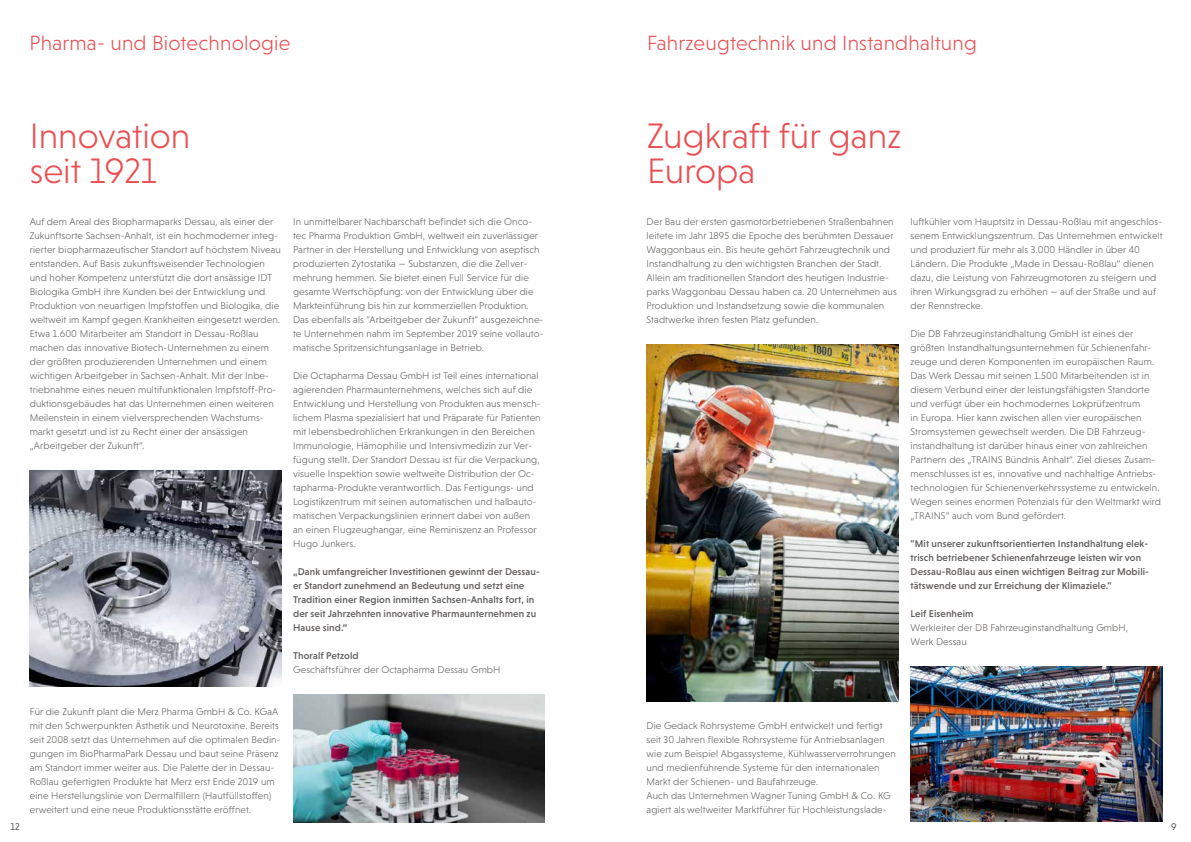
<style>
.page{position:relative;width:1191px;height:842px;background:#fff}
.page>*{position:absolute;margin:0;border:0;box-sizing:border-box;transform-origin:0 0}
.t1{font:300 36px/35px "Niveau Grotesk";color:#e94e52}
.t2{font:300 21px "Niveau Grotesk";letter-spacing:.01em;color:#e94e52}
.t3{font:300 10px/14px "Niveau Grotesk";letter-spacing:.01em;color:#63605e}
.t4{font:500 10px/14px "Niveau Grotesk";letter-spacing:.01em;color:#63605e}
.t5{font:10px "Niveau Grotesk";color:#63605e}
</style>
<div class="page">
<img style="left:293px;top:694px;width:251px;height:128px">
<img style="left:30px;top:470px;width:251px;height:216px">
<img style="left:646px;top:344px;width:252px;height:357px">
<img style="left:910px;top:666px;width:252px;height:155px">
<h2 class="t2" style="left:30px;top:31px;width:262px">Pharma- und Biotechnologie</h2>
<h1 class="t1" style="left:30px;top:118px;width:162px">Innovation seit 1921</h1>
<p class="t3" style="left:30px;top:215px;width:253px">Auf dem Areal des Biopharmaparks Dessau, als einer der Zukunftsorte Sachsen-Anhalt, ist ein hochmoderner integ&shy;rierter biopharmazeutischer Standort auf höchstem Niveau entstanden. Auf Basis zukunftsweisender Technologien und hoher Kompetenz unterstützt die dort ansässige IDT Biologika GmbH ihre Kunden bei der Entwicklung und Produktion von neuartigen Impfstoffen und Biologika, die weltweit im Kampf gegen Krankheiten eingesetzt werden.<br>Etwa 1.600 Mitarbeiter am Standort in Dessau-Roßlau machen das innovative Biotech-Unternehmen zu einem der größten produzierenden Unternehmen und einem wichtigen Arbeitgeber in Sachsen-Anhalt. Mit der Inbe&shy;triebnahme eines neuen multifunktionalen Impfstoff-Pro&shy;duktionsgebäudes hat das Unternehmen einen weiteren Meilenstein in einem vielversprechenden Wachstums&shy;markt gesetzt und ist zu Recht einer der ansässigen „Arbeitgeber der Zukunft“.</p>
<p class="t3" style="left:293px;top:215px;width:252px">In unmittelbarer Nachbarschaft befindet sich die Onco&shy;tec Pharma Produktion GmbH, weltweit ein zuverlässiger Partner in der Herstellung und Entwicklung von aseptisch produzierten Zytostatika — Substanzen, die die Zellver&shy;mehrung hemmen. Sie bietet einen Full Service für die gesamte Wertschöpfung: von der Entwicklung über die Markteinführung bis hin zur kommerziellen Produktion.<br>Das ebenfalls als "Arbeitgeber der Zukunft" ausgezeichne&shy;te Unternehmen nahm im September 2019 seine vollauto&shy;matische Spritzensichtungsanlage in Betrieb.</p>
<p class="t3" style="left:293px;top:369px;width:249px">Die Octapharma Dessau GmbH ist Teil eines international agierenden Pharmaunternehmens, welches sich auf die Entwicklung und Herstellung von Produkten aus mensch&shy;lichem Plasma spezialisiert hat und Präparate für Patienten mit lebensbedrohlichen Erkrankungen in den Bereichen Immunologie, Hämophilie und Intensivmedizin zur Ver&shy;fügung stellt. Der Standort Dessau ist für die Verpackung, visuelle Inspektion sowie weltweite Distribution der Oc&shy;tapharma-Produkte verantwortlich. Das Fertigungs- und Logistikzentrum mit seinen automatischen und halbauto&shy;matischen Verpackungslinien erinnert dabei von außen an einen Flugzeughangar, eine Reminiszenz an Professor Hugo Junkers.</p>
<p class="t4" style="left:293px;top:565px;width:248px">„Dank umfangreicher Investitionen gewinnt der Dessau&shy;er Standort zunehmend an Bedeutung und setzt eine Tradition einer Region inmitten Sachsen-Anhalts fort, in der seit Jahrzehnten innovative Pharmaunternehmen zu Hause sind.“</p>
<p class="t4" style="left:293px;top:649px;width:67px">Thoralf Petzold</p>
<p class="t3" style="left:293px;top:663px;width:209px">Geschäftsführer der Octapharma Dessau GmbH</p>
<p class="t3" style="left:30px;top:705px;width:252px">Für die Zukunft plant die Merz Pharma GmbH &amp; Co. KGaA mit den Schwerpunkten Ästhetik und Neurotoxine. Bereits seit 2008 setzt das Unternehmen auf die optimalen Bedin&shy;gungen im BioPharmaPark Dessau und baut seine Präsenz am Standort immer weiter aus. Die Palette der in Dessau-Roßlau gefertigten Produkte hat Merz erst Ende 2019 um eine Herstellungslinie von Dermalfillern (Hautfüllstoffen) erweitert und eine neue Produktionsstätte eröffnet.</p>
<h2 class="t2" style="left:647px;top:31px;width:331px">Fahrzeugtechnik und Instandhaltung</h2>
<h1 class="t1" style="left:647px;top:118px;width:255px">Zugkraft für ganz<br>Europa</h1>
<p class="t3" style="left:646px;top:215px;width:252px">Der Bau der ersten gasmotorbetriebenen Straßenbahnen leitete im Jahr 1895 die Epoche des berühmten Dessauer Waggonbaus ein. Bis heute gehört Fahrzeugtechnik und Instandhaltung zu den wichtigsten Branchen der Stadt.<br>Allein am traditionellen Standort des heutigen Industrie&shy;parks Waggonbau Dessau haben ca. 20 Unternehmen aus Produktion und Instandsetzung sowie die kommunalen Stadtwerke ihren festen Platz gefunden.</p>
<p class="t3" style="left:910px;top:215px;width:254px">luftkühler vom Hauptsitz in Dessau-Roßlau mit angeschlos&shy;senem Entwicklungszentrum. Das Unternehmen entwickelt und produziert für mehr als 3.000 Händler in über 40<br>Ländern. Die Produkte „Made in Dessau-Roßlau“ dienen dazu, die Leistung von Fahrzeugmotoren zu steigern und ihren Wirkungsgrad zu erhöhen — auf der Straße und auf der Rennstrecke.</p>
<p class="t3" style="left:910px;top:327px;width:252px">Die DB Fahrzeuginstandhaltung GmbH ist eines der größten Instandhaltungsunternehmen für Schienenfahr&shy;zeuge und deren Komponenten im europäischen Raum.<br>Das Werk Dessau mit seinen 1.500 Mitarbeitenden ist in diesem Verbund einer der leistungsfähigsten Standorte und verfügt über ein hochmodernes Lokprüfzentrum<br>in Europa. Hier kann zwischen allen vier europäischen Stromsystemen gewechselt werden. Die DB Fahrzeug&shy;instandhaltung ist darüber hinaus einer von zahlreichen Partnern des „TRAINS Bündnis Anhalt“. Ziel dieses Zusam&shy;menschlusses ist es, innovative und nachhaltige Antriebs&shy;technologien für Schienenverkehrssysteme zu entwickeln.<br>Wegen seines enormen Potenzials für den Weltmarkt wird „TRAINS“ auch vom Bund gefördert.</p>
<p class="t4" style="left:910px;top:537px;width:240px">"Mit unserer zukunftsorientierten Instandhaltung elek&shy;trisch betriebener Schienenfahrzeuge leisten wir von Dessau-Roßlau aus einen wichtigen Beitrag zur Mobili&shy;tätswende und zur Erreichung der Klimaziele."</p>
<p class="t4" style="left:910px;top:607px;width:64px">Leif Eisenheim</p>
<p class="t3" style="left:910px;top:621px;width:219px">Werkleiter der DB Fahrzeuginstandhaltung GmbH,<br>Werk Dessau</p>
<p class="t3" style="left:646px;top:719px;width:251px">Die Gedack Rohrsysteme GmbH entwickelt und fertigt seit 30 Jahren flexible Rohrsysteme für Antriebsanlagen wie zum Beispiel Abgassysteme, Kühlwasserverrohrungen und medienführende Systeme für den internationalen Markt der Schienen- und Baufahrzeuge.<br>Auch das Unternehmen Wagner Tuning GmbH &amp; Co. KG agiert als weltweiter Marktführer für Hochleistungslade-</p>
<p class="t5" style="left:11px;top:820px;width:11px">12</p>
<p class="t5" style="left:1171px;top:820px;width:7px">9</p>
</div>
